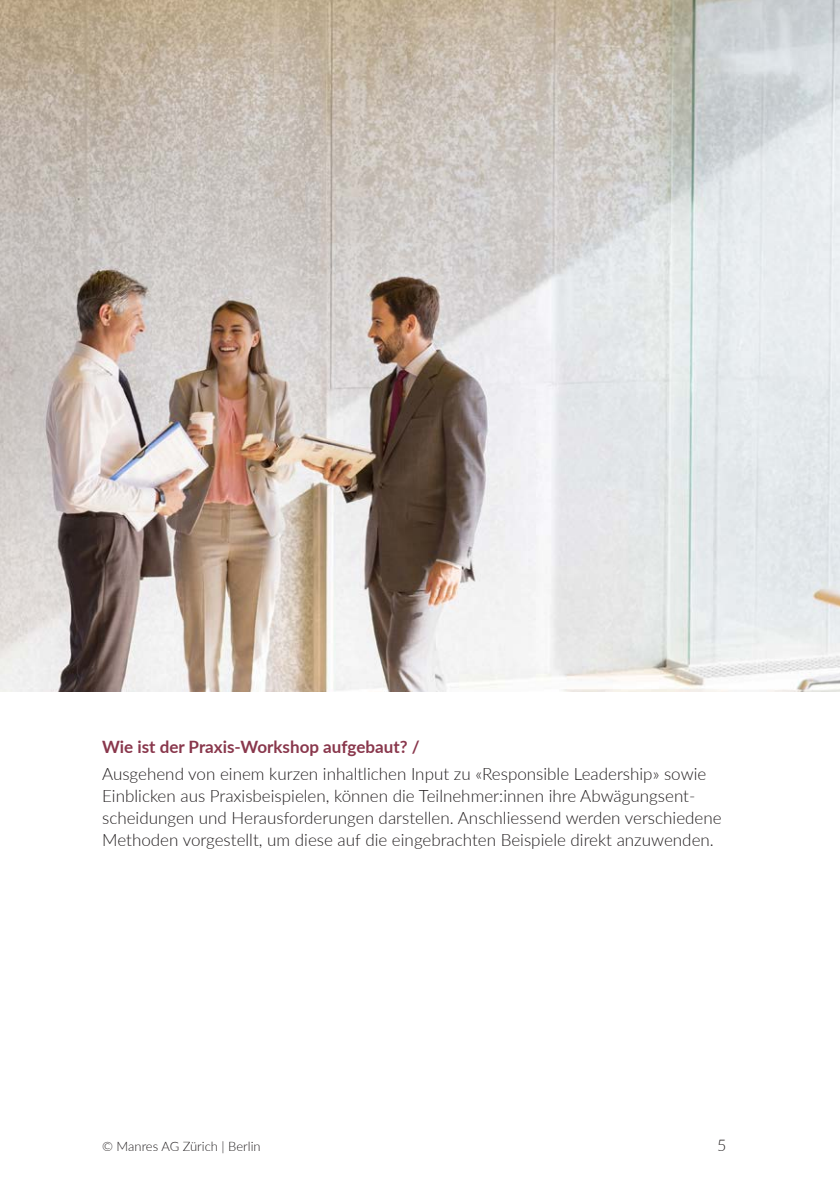
<style>
.page{position:relative;width:840px;height:1191px;background:#fff}
.page>*{position:absolute;margin:0;border:0;box-sizing:border-box;transform-origin:0 0}
.Fließtext{font:300 17px/22px "Lato";color:#231f20}
.Fließtext_Headline{font:700 17px "Lato";color:#89374c}
.t1{font:300 16px "Lato";color:#231f20}
.t2{font:300 13px "Lato";color:#231f20}
</style>
<div class="page">
<img style="left:0;top:0;width:839px;height:691px">
<p class="Fließtext_Headline" style="left:102px;top:734px;width:319px">Wie ist der Praxis-Workshop aufgebaut? /</p>
<p class="Fließtext" style="left:102px;top:762px;width:620px">Ausgehend von einem kurzen inhaltlichen Input zu «Responsible Leadership» sowie Einblicken aus Praxisbeispielen, können die Teilnehmer:innen ihre Abwägungsent&shy;scheidungen und Herausforderungen darstellen. Anschliessend werden verschiedene Methoden vorgestellt, um diese auf die eingebrachten Beispiele direkt anzuwenden.</p>
<p class="t2" style="left:102px;top:1137px;width:160px">© Manres AG Zürich | Berlin</p>
<p class="t1" style="left:716px;top:1134px;width:11px">5</p>
</div>
